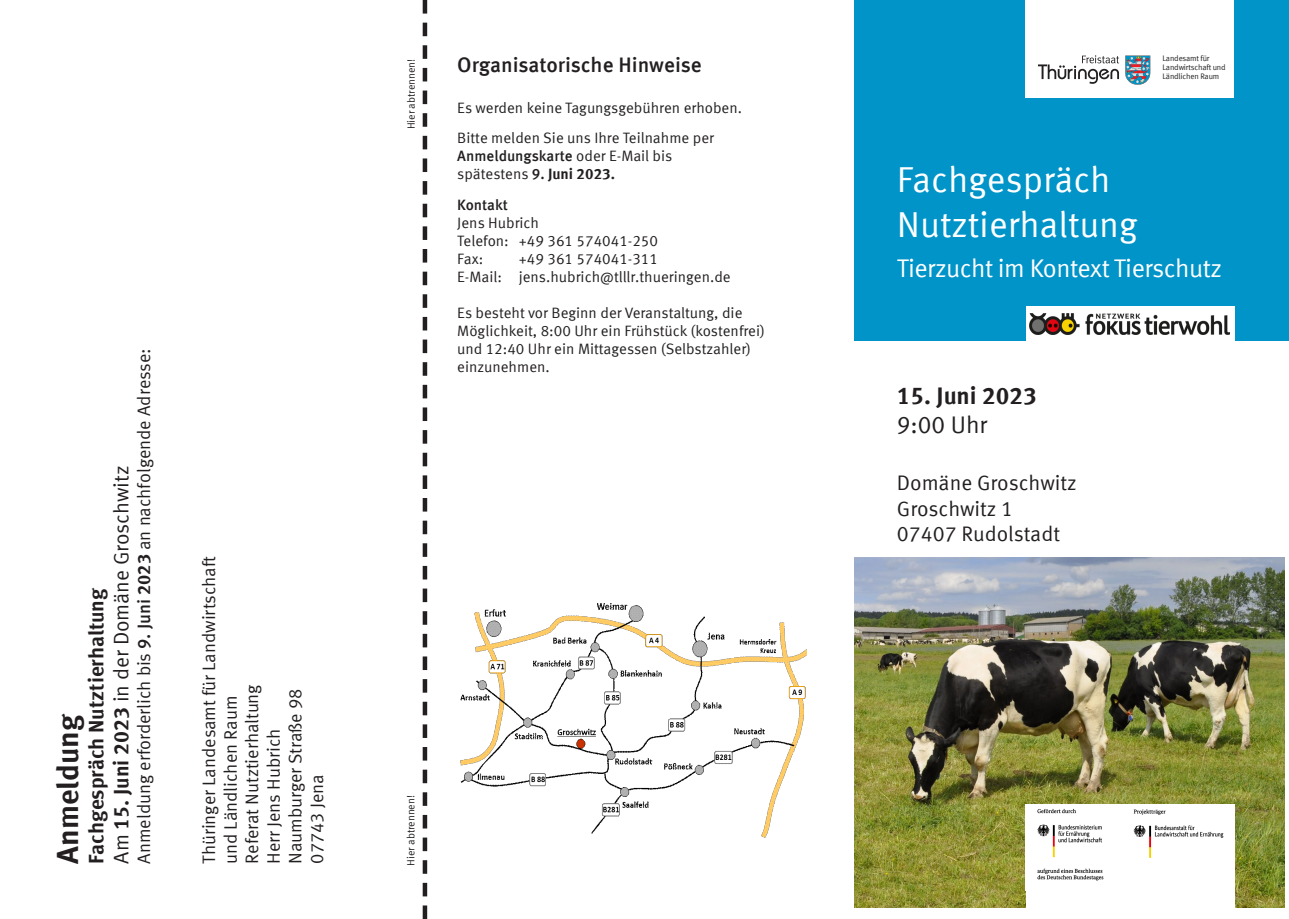
<style>
.page{position:relative;width:1289px;height:919px;background:#fff}
.page>*{position:absolute;margin:0;border:0;box-sizing:border-box;transform-origin:0 0}
.t1{font:36px/45px "Meta Offc Pro Norm";color:#fff}
.t2{font:700 30px "Meta Offc Pro";color:#231f20}
.t3{font:25.5px "Meta Offc Pro Norm";letter-spacing:-.02em;color:#fff}
.t4{font:700 24px "Meta Offc Pro";color:#231f20}
.t5{font:24px "Meta Offc Pro Norm";color:#231f20}
.t6{font:21px "Meta Offc Pro Norm";color:#231f20}
.t7{font:700 21px "Meta Offc Pro";letter-spacing:-.005em;color:#231f20}
.Textkörper{font:500 21px "Meta Offc Pro";letter-spacing:-.005em;color:#231f20}
.t8{font:18px/21.6px "Meta Offc Pro Norm";color:#231f20}
.Textkörper-2{font:15px/18px "Meta Offc Pro Norm";color:#231f20}
.t9{font:500 15px "Meta Offc Pro";letter-spacing:-.005em;color:#231f20}
.t10{font:10.5px "Meta Offc Pro Norm";color:#231f20}
.t11{font:7.95px/8.9px "Meta Offc Pro Norm";letter-spacing:-.02em;color:#231f20}
.s1{font-family:"Meta Offc Pro";font-weight:500}
.s2{font-family:"Meta Offc Pro";font-weight:700}
</style>
<div class="page">
<img style="left:854px;top:557px;width:430px;height:350px">
<svg style="left:422px;top:0;width:5px;height:918px"></svg>
<div style="left:854px;top:0;width:434px;height:340px;background:#0094c8"></div>
<div style="left:1025px;top:0;width:208px;height:98px;background:#fff"></div>
<svg style="left:1038px;top:55px;width:81px;height:29px"></svg>
<svg style="left:1125px;top:56px;width:25px;height:29px"></svg>
<img style="left:460px;top:603px;width:346px;height:234px">
<div style="left:1025px;top:306px;width:209px;height:36px;background:#fff"></div>
<img style="left:1029px;top:313px;width:200px;height:21px">
<div style="left:1025px;top:804px;width:209px;height:103px;background:#fff"></div>
<img style="left:1037px;top:808px;width:187px;height:73px">
<p class="t8" style="left:132px;top:863px;width:517px;rotate:-90deg">Anmeldung erforderlich bis <span class="s1">9. Juni</span> <span class="s2">2023</span> an nachfolgende Adresse:</p>
<p class="t6" style="left:105px;top:863px;width:399px;rotate:-90deg">Am <span class="s2">15. Juni 2023</span> in der Domäne Groschwitz</p>
<p class="t7" style="left:80px;top:863px;width:277px;rotate:-90deg">Fachgespräch Nutztierhaltung</p>
<p class="t2" style="left:44px;top:863px;width:151px;rotate:-90deg">Anmeldung</p>
<p class="t8" style="left:197px;top:863px;width:309px;rotate:-90deg">Thüringer Landesamt für Landwirtschaft und Ländlichen Raum</p>
<p class="t8" style="left:240px;top:863px;width:181px;rotate:-90deg">Referat Nutztierhaltung</p>
<p class="t8" style="left:283px;top:863px;width:177px;rotate:-90deg">Naumburger Straße 98<br>07743 Jena</p>
<p class="t8" style="left:262px;top:863px;width:136px;rotate:-90deg">Herr Jens Hubrich</p>
<p class="t10" style="left:403px;top:129px;width:72px;rotate:-90deg">Hier abtrennen!</p>
<p class="t11" style="left:1162px;top:54px;width:65px">Landesamt für<br>Landwirtschaft und<br>Ländlichen Raum</p>
<p class="t1" style="left:896px;top:155px;width:242px">Fachgespräch<br>Nutztierhaltung</p>
<p class="t3" style="left:896px;top:248px;width:327px">Tierzucht im Kontext Tierschutz</p>
<p class="Textkörper" style="left:457px;top:49px;width:246px">Organisatorische Hinweise</p>
<p class="Textkörper-2" style="left:457px;top:97px;width:286px">Es werden keine Tagungsgebühren erhoben.</p>
<p class="Textkörper-2" style="left:457px;top:128px;width:258px">Bitte melden Sie uns Ihre Teilnahme per<br><span class="s1">Anmeldungskarte</span> oder E-Mail bis spätestens <span class="s1">9.</span> <span class="s2">Juni 2023.</span></p>
<p class="t9" style="left:457px;top:193px;width:52px">Kontakt</p>
<p class="Textkörper-2" style="left:457px;top:213px;width:83px">Jens Hubrich</p>
<p class="Textkörper-2" style="left:457px;top:231px;width:202px">Telefon: +49 361 574041-250<br>Fax:</p>
<p class="Textkörper-2" style="left:457px;top:249px;width:275px;text-indent:62px">+49 361 574041-311<br>E-Mail: jens.hubrich@tlllr.thueringen.de</p>
<p class="Textkörper-2" style="left:457px;top:303px;width:309px">Es besteht vor Beginn der Veranstaltung, die Möglichkeit, 8:00 Uhr ein Frühstück (kostenfrei) und 12:40 Uhr ein Mittagessen (Selbstzahler) einzunehmen.</p>
<p class="t4" style="left:896px;top:377px;width:141px">15. Juni 2023</p>
<p class="t5" style="left:896px;top:406px;width:92px">9:00 Uhr</p>
<p class="t10" style="left:403px;top:865px;width:72px;rotate:-90deg">Hier abtrennen!</p>
<p class="t6" style="left:896px;top:467px;width:181px">Domäne Groschwitz</p>
<p class="t6" style="left:896px;top:492px;width:118px">Groschwitz 1</p>
<p class="t6" style="left:896px;top:518px;width:165px">07407 Rudolstadt</p>
</div>
